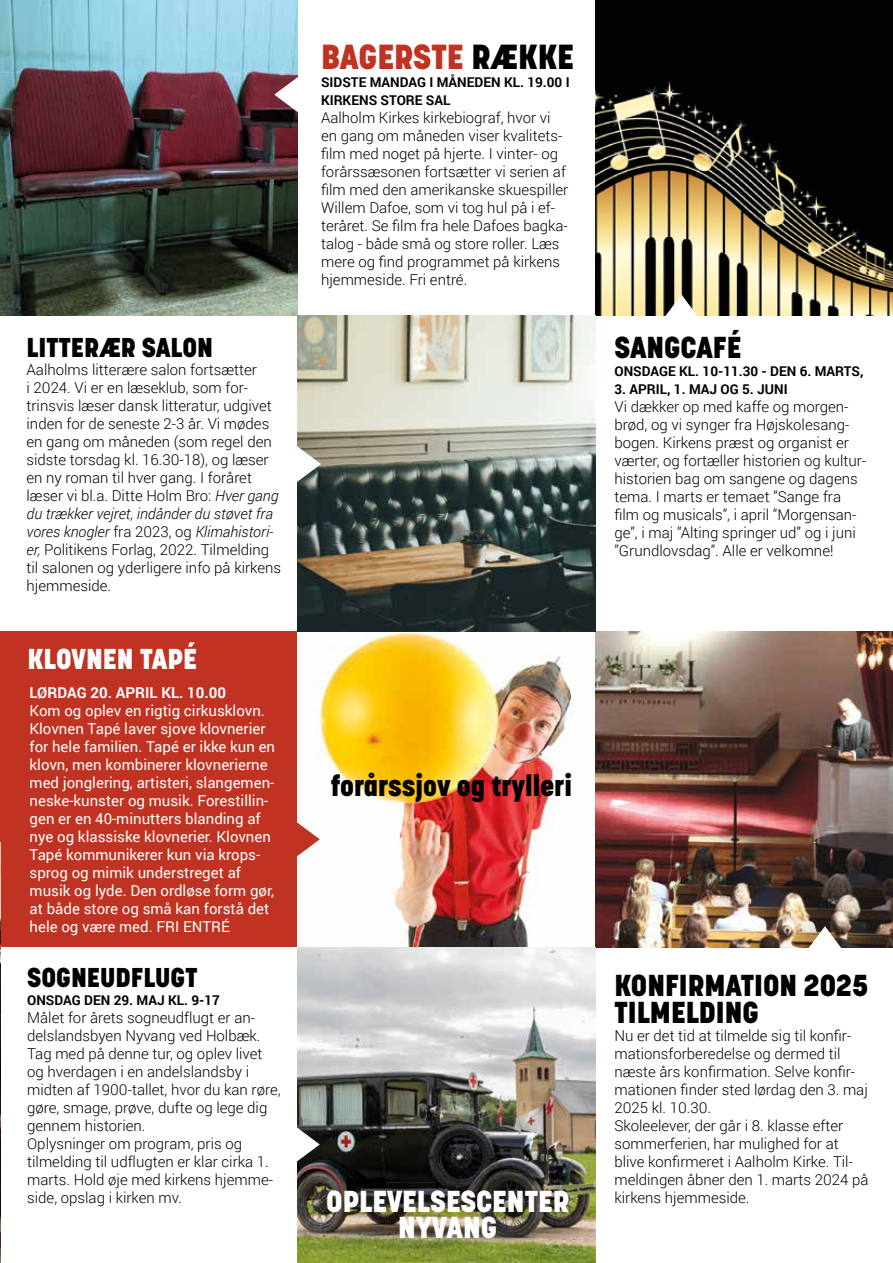
<style>
.page{position:relative;width:893px;height:1263px;background:#fff}
.page>*{position:absolute;margin:0;border:0;box-sizing:border-box;transform-origin:0 0}
.t1{font:800 34.5px "Korolev";color:#c03221}
.t2{font:800 30px/27px "Korolev";color:#000}
.t3{font:800 30px/25.5px "Korolev";color:#fff;text-align:center}
.t4{font:800 28.5px "Korolev";color:#000}
.t5{font:800 28.5px "Korolev";color:#fff}
.t6{font:800 27px "Korolev";color:#000}
.t7{font:300 15px/18px "Roboto";color:#000}
.t8{font:15px/18px "Roboto";color:#fff}
.t9{font:700 15px "Roboto";color:#fff}
.t10{font:700 13.5px/18px "Roboto";color:#000}
.s1{font-style:italic}
.s2{color:#000}
</style>
<div class="page">
<div style="left:0;top:631px;width:298px;height:316px;background:#c03221"></div>
<img style="left:298px;top:631px;width:595px;height:316px">
<img style="left:595px;top:0;width:298px;height:316px">
<img style="left:1px;top:0;width:297px;height:316px">
<img style="left:298px;top:947px;width:297px;height:316px">
<img style="left:298px;top:316px;width:297px;height:315px">
<svg style="left:274px;top:77px;width:24px;height:36px"></svg>
<svg style="left:297px;top:446px;width:24px;height:36px"></svg>
<svg style="left:297px;top:821px;width:23px;height:36px"></svg>
<svg style="left:297px;top:1126px;width:23px;height:36px"></svg>
<svg style="left:663px;top:294px;width:36px;height:22px"></svg>
<svg style="left:807px;top:926px;width:36px;height:22px"></svg>
<img style="left:0;top:0;width:1px;height:421px">
<img style="left:0;top:842px;width:1px;height:421px">
<h3 class="t6" style="left:27px;top:331px;width:188px">LITTERÆR SALON</h3>
<p class="t7" style="left:27px;top:360px;width:256px">Aalholms litterære salon fortsætter<br>i 2024. Vi er en læseklub, som for&shy;trinsvis læser dansk litteratur, udgivet inden for de seneste 2-3 år. Vi mødes en gang om måneden (som regel den sidste torsdag kl. 16.30-18), og læser en ny roman til hver gang. I foråret læser vi bl.a. Ditte Holm Bro: <span class="s1">Hver gang du trækker vejret, indånder du støvet fra vores knogler</span> fra 2023, og <span class="s1">Klimahistori&shy;er,</span> Politikens Forlag, 2022. Tilmelding til salonen og yderligere info på kirkens hjemmeside.</p>
<h3 class="t5" style="left:27px;top:641px;width:171px">KLOVNEN TAPÉ</h3>
<p class="t9" style="left:30px;top:682px;width:198px">LØRDAG 20. APRIL KL. 10.00</p>
<p class="t8" style="left:30px;top:701px;width:247px">Kom og oplev en rigtig cirkusklovn.<br>Klovnen Tapé laver sjove klovnerier for hele familien. Tapé er ikke kun en klovn, men kombinerer klovnerierne med jonglering, artisteri, slangemen&shy;neske-kunster og musik. Forestillin&shy;gen er en 40-minutters blanding af nye og klassiske klovnerier. Klovnen Tapé kommunikerer kun via krops&shy;sprog og mimik understreget af musik og lyde. Den ordløse form gør, at både store og små kan forstå det hele og være med. FRI ENTRÉ</p>
<h3 class="t6" style="left:27px;top:961px;width:172px">SOGNEUDFLUGT</h3>
<p class="t10" style="left:27px;top:991px;width:194px">ONSDAG DEN 29. MAJ KL. 9-17</p>
<p class="t7" style="left:27px;top:1008px;width:255px">Målet for årets sogneudflugt er an&shy;delslandsbyen Nyvang ved Holbæk.<br>Tag med på denne tur, og oplev livet og hverdagen i en andelslandsby i midten af 1900-tallet, hvor du kan røre, gøre, smage, prøve, dufte og lege dig gennem historien.<br>Oplysninger om program, pris og tilmelding til udflugten er klar cirka 1. marts. Hold øje med kirkens hjemme&shy;side, opslag i kirken mv.</p>
<h1 class="t1" style="left:321px;top:35px;width:254px">BAGERSTE <span class="s2">RÆKKE</span></h1>
<p class="t10" style="left:321px;top:73px;width:250px">SIDSTE MANDAG I MÅNEDEN KL. 19.00 I<br>KIRKENS STORE SAL</p>
<p class="t7" style="left:321px;top:108px;width:249px">Aalholm Kirkes kirkebiograf, hvor vi en gang om måneden viser kvalitets&shy;film med noget på hjerte. I vinter- og forårssæsonen fortsætter vi serien af film med den amerikanske skuespiller Willem Dafoe, som vi tog hul på i ef&shy;teråret. Se film fra hele Dafoes bagka&shy;talog - både små og store roller. Læs mere og find programmet på kirkens hjemmeside. Fri entré.</p>
<h3 class="t4" style="left:331px;top:768px;width:243px">forårssjov og trylleri</h3>
<h2 class="t3" style="left:326px;top:1189px;width:244px">OPLEVELSESCENTER<br>NYVANG</h2>
<h2 class="t2" style="left:614px;top:334px;width:128px">SANGCAFÉ</h2>
<p class="t10" style="left:614px;top:362px;width:251px">ONSDAGE KL. 10-11.30 - DEN 6. MARTS,</p>
<p class="t10" style="left:614px;top:380px;width:175px">3. APRIL, 1. MAJ OG 5. JUNI</p>
<p class="t7" style="left:614px;top:397px;width:253px">Vi dækker op med kaffe og morgen&shy;brød, og vi synger fra Højskolesang&shy;bogen. Kirkens præst og organist er værter, og fortæller historien og kultur&shy;historien bag om sangene og dagens tema. I marts er temaet ”Sange fra film og musicals”, i april ”Morgensan&shy;ge”, i maj ”Alting springer ud” og i juni ”Grundlovsdag”. Alle er velkomne!</p>
<h2 class="t2" style="left:614px;top:972px;width:256px">KONFIRMATION 2025<br>TILMELDING</h2>
<p class="t7" style="left:614px;top:1026px;width:256px">Nu er det tid at tilmelde sig til konfir&shy;mationsforberedelse og dermed til næste års konfirmation. Selve konfir&shy;mationen finder sted lørdag den 3. maj 2025 kl. 10.30.<br>Skoleelever, der går i 8. klasse efter sommerferien, har mulighed for at blive konfirmeret i Aalholm Kirke. Til&shy;meldingen åbner den 1. marts 2024 på kirkens hjemmeside.</p>
</div>
